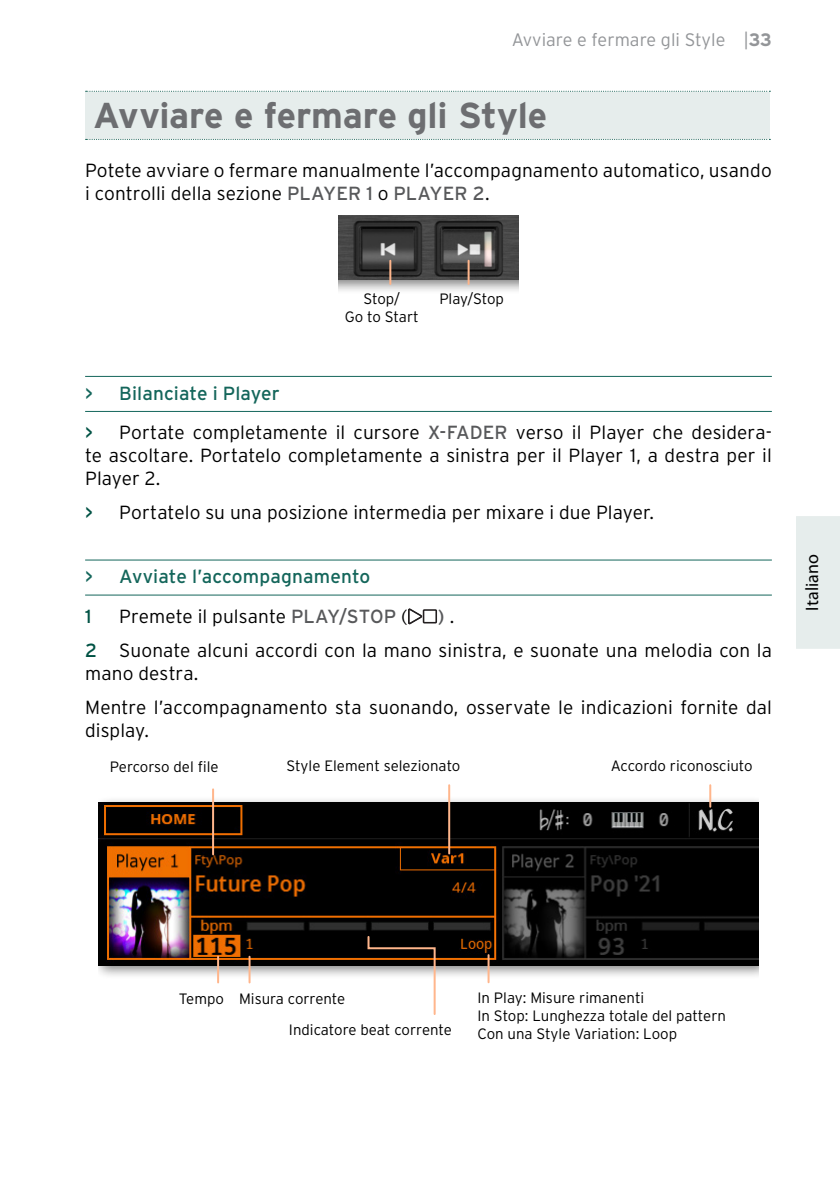
<style>
.page{position:relative;width:840px;height:1191px;background:#fff}
.page>*{position:absolute;margin:0;border:0;box-sizing:border-box;transform-origin:0 0}
.Subchapter{font:700 36px "Interstate";letter-spacing:-.01em;color:#6d6e71}
.Body{font:300 19px/22.8px "Interstate";letter-spacing:.005em;color:#000}
.t1{font:19px "Interstate";letter-spacing:.005em;color:#14665b}
.t2{font:19px "Interstate";color:#58595b}
.t3{font:19px "Interstate";color:#005244}
.t4{font:300 18px "Interstate";color:#939598}
.t5{font:18px "Myriad Pro";color:#000}
.t6{font:300 15px/18px "Interstate";color:#000}
.s1{font-weight:700}
.s2{font-weight:400;color:#58595b}
.s3{font-weight:400;color:#005244}
.s4{font-weight:300;color:#000}
</style>
<div class="page">
<div style="left:795px;top:516px;width:44px;height:133px;background:#e6edec"></div>
<hr style="left:85px;top:376px;width:686px;height:1px;background:#14665b">
<hr style="left:85px;top:411px;width:686px;height:1px;background:#14665b">
<hr style="left:85px;top:559px;width:686px;height:1px;background:#14665b">
<hr style="left:85px;top:594px;width:686px;height:1px;background:#14665b">
<div style="left:85px;top:91px;width:684px;height:48px;background:#e6edec"></div>
<svg style="left:86px;top:91px;width:684px;height:1px"></svg>
<svg style="left:86px;top:139px;width:684px;height:1px"></svg>
<div style="left:338px;top:215px;width:180px;height:79px;background:#000;opacity:.5"></div>
<img style="left:338px;top:215px;width:180px;height:64px">
<hr style="left:389px;top:261px;width:2px;height:23px;background:#ffb68c">
<hr style="left:467px;top:261px;width:2px;height:23px;background:#ffb68c">
<div style="left:422px;top:609px;width:15px;height:14px;border:2px solid #231f20"></div>
<svg style="left:408px;top:608px;width:15px;height:16px"></svg>
<div style="left:99px;top:796px;width:659px;height:183px;background:#000;opacity:.5"></div>
<img style="left:99px;top:803px;width:659px;height:162px">
<hr style="left:708px;top:785px;width:2px;height:21px;background:#ffb68c">
<hr style="left:217px;top:956px;width:2px;height:26px;background:#ffb68c">
<hr style="left:248px;top:956px;width:2px;height:26px;background:#ffb68c">
<hr style="left:487px;top:955px;width:2px;height:27px;background:#ffb68c">
<svg style="left:366px;top:935px;width:70px;height:80px"></svg>
<hr style="left:448px;top:785px;width:2px;height:68px;background:#ffb68c">
<hr style="left:212px;top:789px;width:2px;height:65px;background:#ffb68c">
<p class="t4" style="left:511px;top:29px;width:261px">Avviare e fermare gli Style |<span class="s1">33</span></p>
<p class="Subchapter" style="left:93px;top:93px;width:455px">Avviare e fermare gli Style</p>
<p class="Body" style="left:85px;top:159px;width:688px">Potete avviare o fermare manualmente l’accompagnamento automatico, usando i controlli della sezione <span class="s2">PLAYER 1</span> o <span class="s2">PLAYER 2</span>.</p>
<p class="t6" style="left:344px;top:290px;width:75px;text-align:center">Stop/<br>Go to Start</p>
<p class="t6" style="left:439px;top:290px;width:66px">Play/Stop</p>
<p class="t1" style="left:85px;top:381px;width:196px">&gt; Bilanciate i Player</p>
<p class="Body" style="left:85px;top:421px;width:687px;text-align:justify"><span class="s3">&gt;</span> Portate completamente il cursore <span class="s2">X-FADER</span> verso il Player che desidera&shy;te ascoltare. Portatelo completamente a sinistra per il Player 1, a destra per il Player 2.</p>
<p class="Body" style="left:85px;top:501px;width:570px"><span class="s3">&gt;</span> Portatelo su una posizione intermedia per mixare i due Player.</p>
<p class="t1" style="left:85px;top:565px;width:286px">&gt; Avviate l’accompagnamento</p>
<p class="t3" style="left:85px;top:605px;width:8px">1</p>
<p class="Body" style="left:119px;top:605px;width:290px">Premete il pulsante <span class="s2">PLAY/STOP</span> (</p>
<p class="t2" style="left:437px;top:605px;width:18px">) <span class="s4">.</span></p>
<p class="Body" style="left:85px;top:639px;width:688px"><span class="s3">2</span> Suonate alcuni accordi con la mano sinistra, e suonate una melodia con la mano destra.</p>
<p class="Body" style="left:85px;top:696px;width:688px">Mentre l’accompagnamento sta suonando, osservate le indicazioni fornite dal display.</p>
<p class="t6" style="left:610px;top:756px;width:143px">Accordo riconosciuto</p>
<p class="t6" style="left:110px;top:757px;width:110px">Percorso del file</p>
<p class="t6" style="left:286px;top:756px;width:175px">Style Element selezionato</p>
<p class="t5" style="left:800px;top:610px;width:58px;rotate:-90deg">Italiano</p>
<p class="t6" style="left:289px;top:983px;width:164px;line-height:30.4px;text-indent:-110px">Tempo Misura corrente<br>Indicatore beat corrente</p>
<p class="t6" style="left:477px;top:988px;width:250px">In Play: Misure rimanenti<br>In Stop: Lunghezza totale del pattern<br>Con una Style Variation: Loop</p>
</div>
